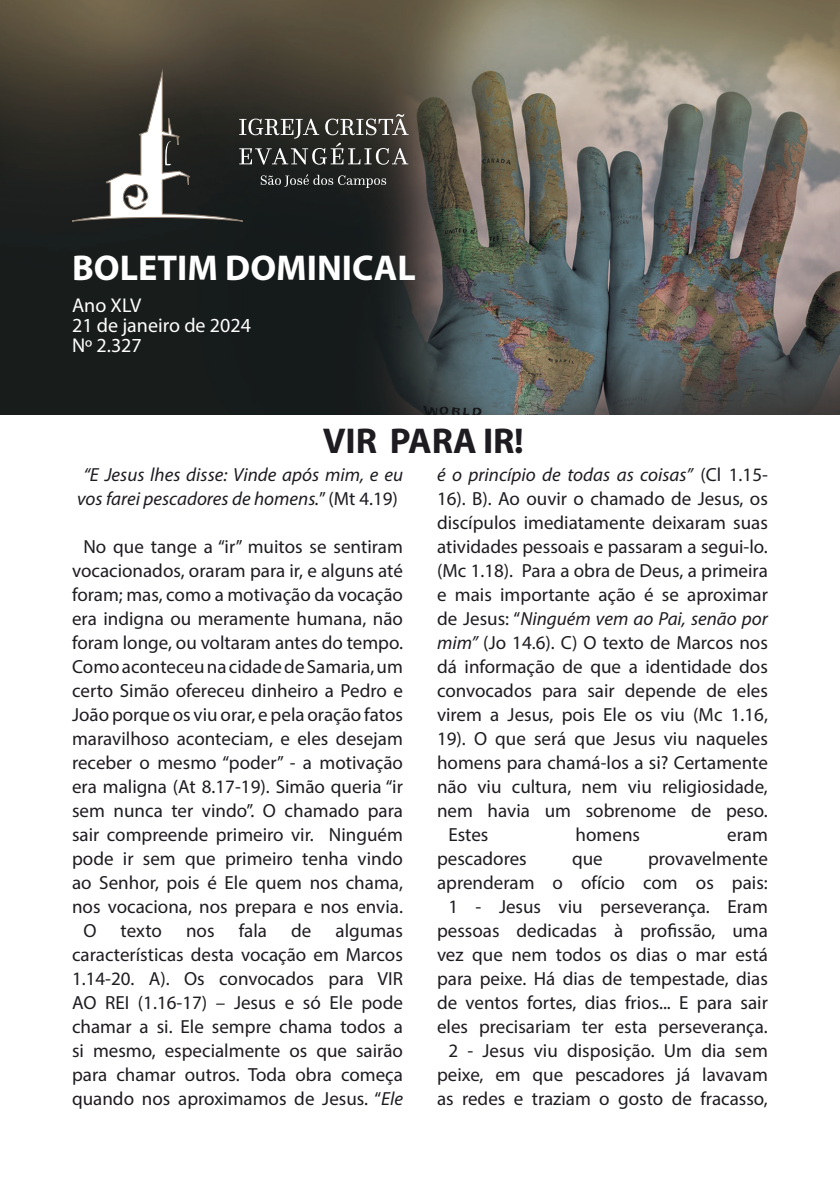
<style>
.page{position:relative;width:840px;height:1191px;background:#fff}
.page>*{position:absolute;margin:0;border:0;box-sizing:border-box;transform-origin:0 0}
.t1{font:700 36px "Myriad Pro";color:#fff}
.t2{font:700 36px "Myriad Pro";letter-spacing:-.005em;color:#1f1c21}
.t3{font:20px "Myriad Pro";color:#fff}
.t4{font:19px/24px "Myriad Pro";color:#1f1c21;text-align:center}
.t5{font:italic 19px/24px "Myriad Pro";color:#1f1c21;text-align:center}
.s1{font-style:normal}
.s2{font-style:italic}
</style>
<div class="page">
<img style="left:0;top:0;width:839px;height:414px">
<svg style="left:71px;top:72px;width:337px;height:149px;background:#41403c"></svg>
<p class="t1" style="left:72px;top:244px;width:345px">BOLETIM DOMINICAL</p>
<p class="t3" style="left:72px;top:292px;width:71px">Ano XLV</p>
<p class="t3" style="left:72px;top:312px;width:180px">21 de janeiro de 2024</p>
<p class="t3" style="left:72px;top:332px;width:71px">Nº 2.327</p>
<p class="t2" style="left:323px;top:417px;width:202px">VIR PARA IR!</p>
<p class="t5" style="left:77px;top:462px;width:327px">“E Jesus lhes disse: Vinde após mim, e eu vos farei pescadores de homens.<span class="s1">” (Mt 4.19)</span></p>
<p class="t4" style="left:72px;top:534px;width:332px">No que tange a “ir” muitos se sentiram vocacionados, oraram para ir, e alguns até foram; mas, como a motivação da vocação era indigna ou meramente humana, não foram longe, ou voltaram antes do tempo.<br>Como aconteceu na cidade de Samaria, um certo Simão ofereceu dinheiro a Pedro e João porque os viu orar, e pela oração fatos maravilhoso aconteciam, e eles desejam receber o mesmo “poder” - a motivação era maligna (At 8.17-19). Simão queria “ir sem nunca ter vindo”. O chamado para sair compreende primeiro vir. Ninguém pode ir sem que primeiro tenha vindo ao Senhor, pois é Ele quem nos chama, nos vocaciona, nos prepara e nos envia.</p>
<p class="t4" style="left:83px;top:918px;width:15px">O</p>
<p class="t4" style="left:121px;top:918px;width:43px">texto</p>
<p class="t4" style="left:186px;top:918px;width:30px">nos</p>
<p class="t4" style="left:238px;top:918px;width:30px">fala</p>
<p class="t4" style="left:291px;top:918px;width:22px">de</p>
<p class="t4" style="left:72px;top:918px;width:332px;text-align:justify;text-indent:263px">algumas características desta vocação em Marcos 1.14-20. A). Os convocados para VIR AO REI (1.16-17) – Jesus e só Ele pode chamar a si. Ele sempre chama todos a si mesmo, especialmente os que sairão para chamar outros. Toda obra começa quando nos aproximamos de Jesus. “<span class="s2">Ele</span></p>
<p class="t4" style="left:437px;top:462px;width:332px;text-align:justify"><span class="s2">é o princípio de todas as coisas”</span> (Cl 1.15- 16). B). Ao ouvir o chamado de Jesus, os discípulos imediatamente deixaram suas atividades pessoais e passaram a segui-lo. (Mc 1.18). Para a obra de Deus, a primeira e mais importante ação é se aproximar de Jesus: “<span class="s2">Ninguém vem ao Pai, senão por mim”</span> (Jo 14.6). C) O texto de Marcos nos dá informação de que a identidade dos convocados para sair depende de eles virem a Jesus, pois Ele os viu (Mc 1.16, 19). O que será que Jesus viu naqueles homens para chamá-los a si? Certamente não viu cultura, nem viu religiosidade, nem havia um sobrenome de peso.</p>
<p class="t4" style="left:448px;top:822px;width:42px">Estes</p>
<p class="t4" style="left:575px;top:822px;width:66px">homens</p>
<p class="t4" style="left:726px;top:822px;width:42px">eram</p>
<p class="t4" style="left:437px;top:846px;width:91px">pescadores</p>
<p class="t4" style="left:571px;top:846px;width:32px">que</p>
<p class="t4" style="left:437px;top:846px;width:332px;text-align:right">provavelmente<br>aprenderam o ofício com os pais:</p>
<p class="t4" style="left:437px;top:894px;width:332px">1 - Jesus viu perseverança. Eram pessoas dedicadas à profissão, uma vez que nem todos os dias o mar está para peixe. Há dias de tempestade, dias de ventos fortes, dias frios... E para sair eles precisariam ter esta perseverança.</p>
<p class="t4" style="left:437px;top:1038px;width:332px">2 - Jesus viu disposição. Um dia sem peixe, em que pescadores já lavavam as redes e traziam o gosto de fracasso,</p>
</div>
